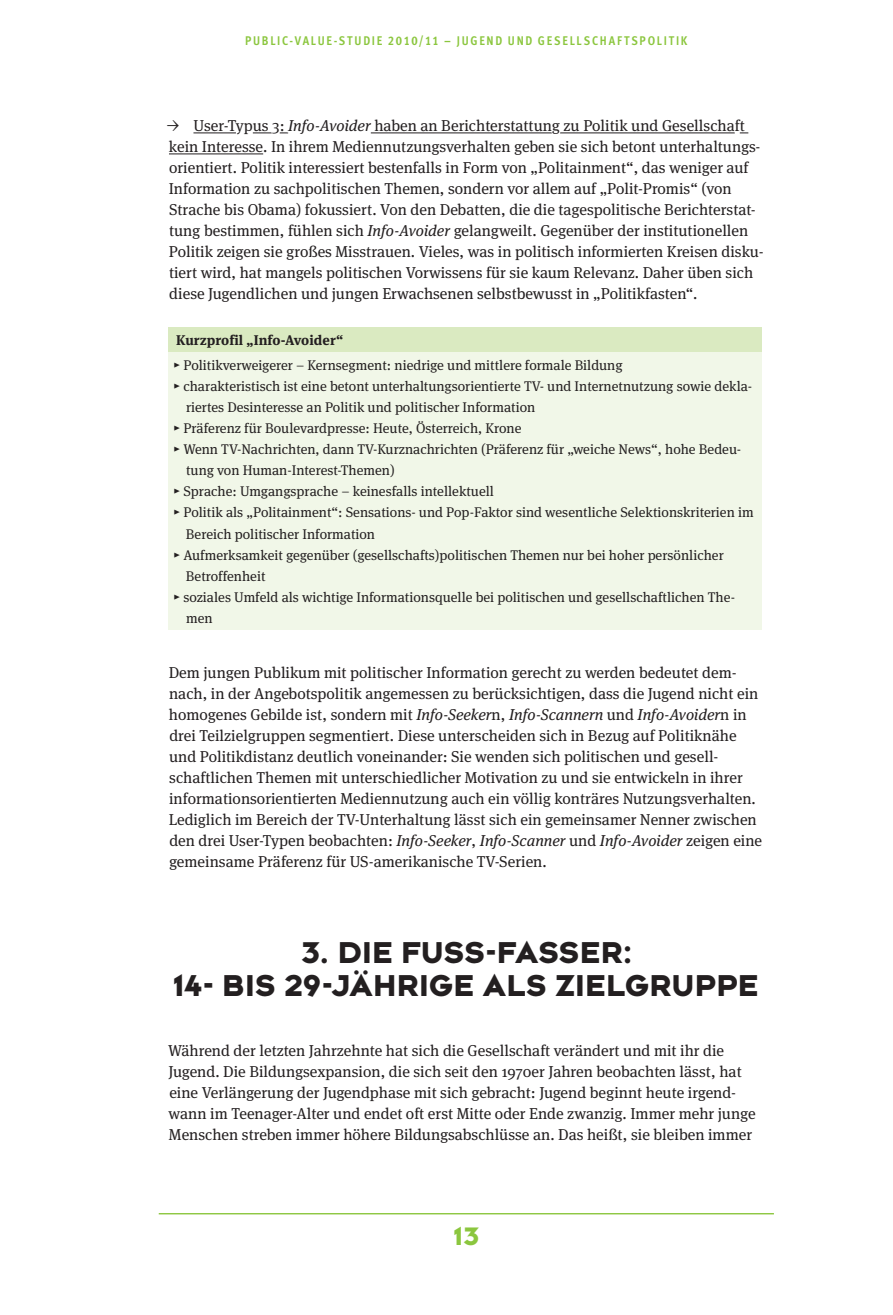
<style>
.page{position:relative;width:893px;height:1315px;background:#fff}
.page>*{position:absolute;margin:0;border:0;box-sizing:border-box;transform-origin:0 0}
.t1{font:33.25px/33.2px "Bonn Bold Caps";letter-spacing:.025em;color:#231f20;text-align:center}
.t2{font:28px "Bonn Bold Caps";color:#8bc63e}
.t3{font:15.75px/21px "Meta Serif Pro";color:#231f20}
.t4{font:14px "Meta Serif Pro";color:#231f20}
.t5{font:700 14px "Meta Serif Pro";letter-spacing:.005em;color:#231f20}
.t6{font:12.6px "Meta Cond Bold LF";letter-spacing:.135em;color:#8bc63e}
.s1{font-style:italic}
</style>
<div class="page">
<hr style="left:159px;top:1213px;width:615px;height:1px;background:#8bc63e">
<hr style="left:193px;top:132px;width:43px;height:1px;background:#231f20">
<hr style="left:371px;top:132px;width:181px;height:1px;background:#231f20">
<hr style="left:560px;top:132px;width:175px;height:1px;background:#231f20">
<hr style="left:169px;top:153px;width:94px;height:1px;background:#231f20">
<svg style="left:234px;top:132px;width:139px;height:2px"></svg>
<svg style="left:544px;top:132px;width:18px;height:2px"></svg>
<div style="left:169px;top:327px;width:593px;height:25px;background:#daeac1"></div>
<div style="left:169px;top:352px;width:593px;height:277px;background:#f1f7e8"></div>
<p class="t6" style="left:245px;top:33px;width:418px">PUBLIC-VALUE-STUDIE 2010/11 – JUGEND UND GESELL SCHAFTSPOLITI</p>
<p class="t6" style="left:681px;top:33px;width:8px">K</p>
<p class="t3" style="left:167px;top:115px;width:598px">→ User-Typus 3: <span class="s1">Info-Avoider</span> haben an Berichterstattung zu Politik und Gesellschaft kein Interesse. In ihrem Mediennutzungsverhalten geben sie sich betont unterhaltungs&shy;orientiert. Politik interessiert bestenfalls in Form von „Politainment“, das weniger auf Information zu sachpolitischen Themen, sondern vor allem auf „Polit-Promis“ (von Strache bis Obama) fokussiert. Von den Debatten, die die tagespolitische Berichterstat&shy;tung bestimmen, fühlen sich <span class="s1">Info-Avoider</span> gelangweilt. Gegenüber der institutionellen Politik zeigen sie großes Misstrauen. Vieles, was in politisch informierten Kreisen disku&shy;tiert wird, hat mangels politischen Vorwissens für sie kaum Relevanz. Daher üben sich diese Jugendlichen und jungen Erwachsenen selbstbewusst in „Politikfasten“.</p>
<p class="t5" style="left:176px;top:329px;width:169px">Kurzprofil „Info-Avoider“</p>
<p class="t4" style="left:173px;top:355px;width:451px">▸ Politikverweigerer – Kernsegment: niedrige und mittlere formale Bildung</p>
<p class="t4" style="left:173px;top:376px;width:581px">▸ charakteristisch ist eine betont unterhaltungsorientierte TV- und Internetnutzung sowie dekla-</p>
<p class="t4" style="left:186px;top:397px;width:351px">riertes Desinteresse an Politik und politischer Information</p>
<p class="t4" style="left:173px;top:418px;width:350px">▸ Präferenz für Boulevardpresse: Heute, Österreich, Krone</p>
<p class="t4" style="left:173px;top:439px;width:570px">▸ Wenn TV-Nachrichten, dann TV-Kurznachrichten (Präferenz für „weiche News“, hohe Bedeu-</p>
<p class="t4" style="left:186px;top:460px;width:210px">tung von Human-Interest-Themen)</p>
<p class="t4" style="left:173px;top:481px;width:323px">▸ Sprache: Umgangsprache – keinesfalls intellektuell</p>
<p class="t4" style="left:173px;top:502px;width:582px">▸ Politik als „Politainment“: Sensations- und Pop-Faktor sind wesentliche Selektionskriterien im</p>
<p class="t4" style="left:186px;top:523px;width:191px">Bereich politischer Information</p>
<p class="t4" style="left:173px;top:544px;width:552px">▸ Aufmerksamkeit gegenüber (gesellschafts)politischen Themen nur bei hoher persönlicher</p>
<p class="t4" style="left:186px;top:565px;width:81px">Betroffenheit</p>
<p class="t4" style="left:173px;top:586px;width:564px">▸ soziales Umfeld als wichtige Informationsquelle bei politischen und gesellschaftlichen The-</p>
<p class="t4" style="left:186px;top:607px;width:28px">men</p>
<p class="t3" style="left:169px;top:661px;width:595px">Dem jungen Publikum mit politischer Information gerecht zu werden bedeutet dem&shy;nach, in der Angebotspolitik angemessen zu berücksichtigen, dass die Jugend nicht ein homogenes Gebilde ist, sondern mit <span class="s1">Info-Seeker</span>n, <span class="s1">Info-Scannern</span> und <span class="s1">Info-Avoider</span>n in drei Teilzielgruppen segmentiert. Diese unterscheiden sich in Bezug auf Politiknähe und Politikdistanz deutlich voneinander: Sie wenden sich politischen und gesell&shy;schaftlichen Themen mit unterschiedlicher Motivation zu und sie entwickeln in ihrer informationsorientierten Mediennutzung auch ein völlig konträres Nutzungsverhalten.<br>Lediglich im Bereich der TV-Unterhaltung lässt sich ein gemeinsamer Nenner zwischen den drei User-Typen beobachten: <span class="s1">Info-Seeker</span>, <span class="s1">Info-Scanner</span> und <span class="s1">Info-Avoider</span> zeigen eine gemeinsame Präferenz für US-amerikanische TV-Serien.</p>
<h1 class="t1" style="left:173px;top:935px;width:586px">3. DIE FUSS-FASS ER:<br>14- BIS 29-JÄHRIGE ALS ZIELGRUPPE</h1>
<p class="t3" style="left:168px;top:1039px;width:589px">Während der letzten Jahrzehnte hat sich die Gesellschaft verändert und mit ihr die Jugend. Die Bildungsexpansion, die sich seit den 1970er Jahren beobachten lässt, hat eine Verlängerung der Jugendphase mit sich gebracht: Jugend beginnt heute irgend&shy;wann im Teenager-Alter und endet oft erst Mitte oder Ende zwanzig. Immer mehr junge Menschen streben immer höhere Bildungsabschlüsse an. Das heißt, sie bleiben immer</p>
<h2 class="t2" style="left:454px;top:1221px;width:26px">13</h2>
</div>
